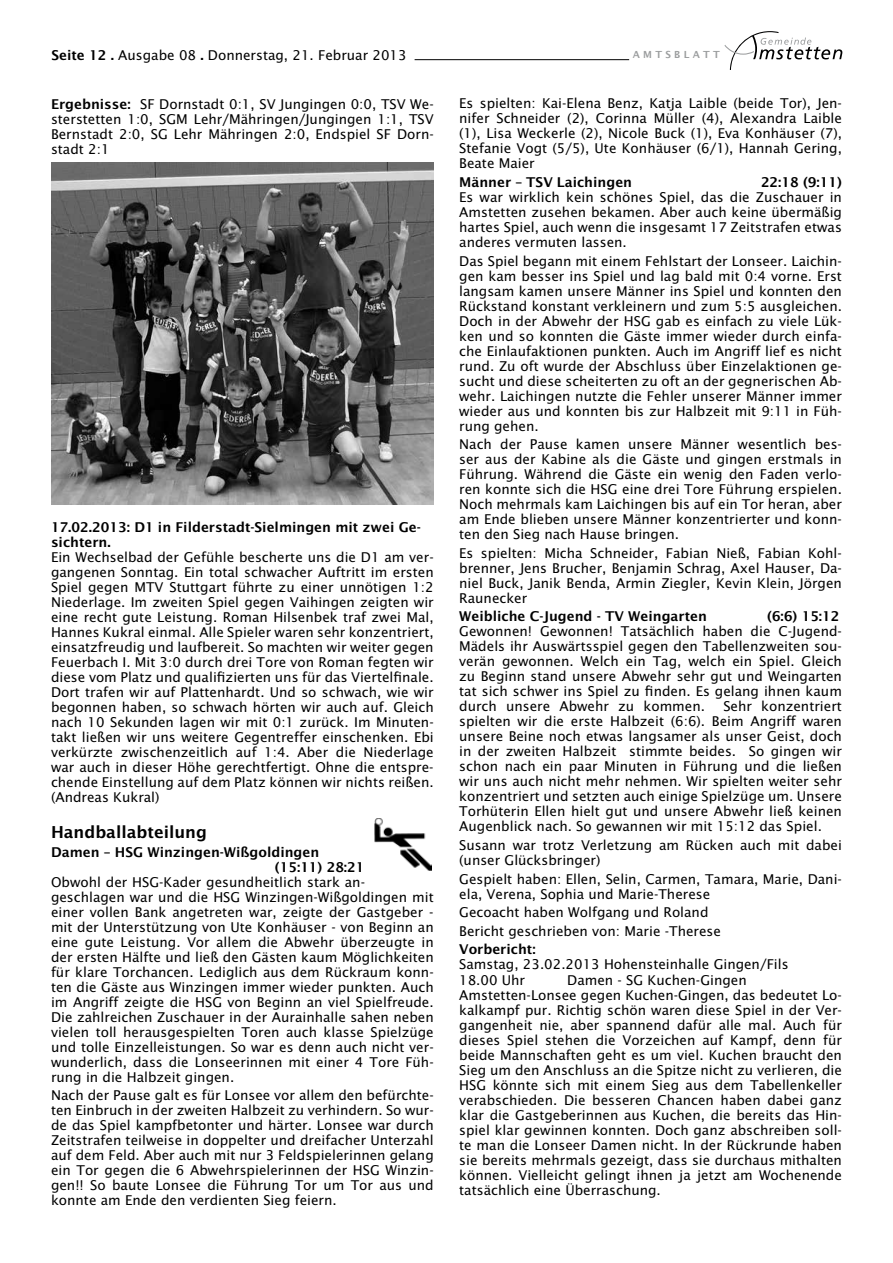
<style>
.page{position:relative;width:893px;height:1263px;background:#fff}
.page>*{position:absolute;margin:0;border:0;box-sizing:border-box;transform-origin:0 0}
.t1{font:16.5px "Lucida Sans Demibold Roman";color:#000}
.t2{font:13.5px/15px "Lucida Sans";color:#000;text-align:justify}
.t3{font:13.5px/15px "Lucida Sans Demibold Roman";color:#000}
.t4{font:9.75px "Lucida Sans Demibold Roman";letter-spacing:.34em;color:#9c9e9f}
.s1{font-family:"Lucida Sans Demibold Roman"}
</style>
<div class="page">
<svg style="left:724px;top:31px;width:118px;height:39px"></svg>
<hr style="left:415px;top:59px;width:214px;height:1px;background:#000">
<img style="left:51px;top:162px;width:383px;height:343px">
<img style="left:374px;top:818px;width:57px;height:53px">
<p class="t2" style="left:51px;top:48px;width:357px"><span class="s1">Seite 12 .</span> Ausgabe 08 <span class="s1">.</span> Donnerstag, 21. Februar 2013</p>
<p class="t4" style="left:633px;top:48px;width:89px">AMTSBLATT</p>
<p class="t2" style="left:51px;top:96px;width:384px"><span class="s1">Ergebnisse:</span> SF Dornstadt 0:1, SV Jungingen 0:0, TSV We&shy;sterstetten 1:0, SGM Lehr/Mähringen/Jungingen 1:1, TSV Bernstadt 2:0, SG Lehr Mähringen 2:0, Endspiel SF Dorn&shy;stadt 2:1</p>
<p class="t2" style="left:459px;top:96px;width:384px">Es spielten: Kai-Elena Benz, Katja Laible (beide Tor), Jen&shy;nifer Schneider (2), Corinna Müller (4), Alexandra Laible (1), Lisa Weckerle (2), Nicole Buck (1), Eva Konhäuser (7), Stefanie Vogt (5/5), Ute Konhäuser (6/1), Hannah Gering, Beate Maier</p>
<p class="t3" style="left:459px;top:175px;width:174px">Männer – TSV Laichingen</p>
<p class="t3" style="left:761px;top:175px;width:82px">22:18 (9:11)</p>
<p class="t2" style="left:459px;top:190px;width:384px">Es war wirklich kein schönes Spiel, das die Zuschauer in Amstetten zusehen bekamen. Aber auch keine übermäßig hartes Spiel, auch wenn die insgesamt 17 Zeitstrafen etwas anderes vermuten lassen.</p>
<p class="t2" style="left:459px;top:253px;width:384px">Das Spiel begann mit einem Fehlstart der Lonseer. Laichin&shy;gen kam besser ins Spiel und lag bald mit 0:4 vorne. Erst langsam kamen unsere Männer ins Spiel und konnten den Rückstand konstant verkleinern und zum 5:5 ausgleichen.<br>Doch in der Abwehr der HSG gab es einfach zu viele Lüc&shy;ken und so konnten die Gäste immer wieder durch einfa&shy;che Einlaufaktionen punkten. Auch im Angriff lief es nicht rund. Zu oft wurde der Abschluss über Einzelaktionen ge&shy;sucht und diese scheiterten zu oft an der gegnerischen Ab&shy;wehr. Laichingen nutzte die Fehler unserer Männer immer wieder aus und konnten bis zur Halbzeit mit 9:11 in Füh&shy;rung gehen.</p>
<p class="t2" style="left:459px;top:437px;width:384px">Nach der Pause kamen unsere Männer wesentlich bes&shy;ser aus der Kabine als die Gäste und gingen erstmals in Führung. Während die Gäste ein wenig den Faden verlo&shy;ren konnte sich die HSG eine drei Tore Führung erspielen.<br>Noch mehrmals kam Laichingen bis auf ein Tor heran, aber am Ende blieben unsere Männer konzentrierter und konn&shy;ten den Sieg nach Hause bringen.</p>
<p class="t2" style="left:459px;top:545px;width:384px">Es spielten: Micha Schneider, Fabian Nieß, Fabian Kohl&shy;brenner, Jens Brucher, Benjamin Schrag, Axel Hauser, Da&shy;niel Buck, Janik Benda, Armin Ziegler, Kevin Klein, Jörgen Raunecker</p>
<p class="t3" style="left:459px;top:609px;width:249px">Weibliche C-Jugend - TV Weingarten</p>
<p class="t3" style="left:767px;top:609px;width:74px">(6:6) 15:12</p>
<p class="t2" style="left:459px;top:624px;width:384px">Gewonnen! Gewonnen! Tatsächlich haben die C-Jugend-Mädels ihr Auswärtsspiel gegen den Tabellenzweiten sou&shy;verän gewonnen. Welch ein Tag, welch ein Spiel. Gleich zu Beginn stand unsere Abwehr sehr gut und Weingarten tat sich schwer ins Spiel zu finden. Es gelang ihnen kaum durch unsere Abwehr zu kommen.</p>
<p class="t3" style="left:51px;top:520px;width:371px">17.02.2013: D1 in Filderstadt-Sielmingen mit zwei Ge&shy;sichtern.</p>
<p class="t2" style="left:51px;top:550px;width:384px">Ein Wechselbad der Gefühle bescherte uns die D1 am ver&shy;gangenen Sonntag. Ein total schwacher Auftritt im ersten Spiel gegen MTV Stuttgart führte zu einer unnötigen 1:2<br>Niederlage. Im zweiten Spiel gegen Vaihingen zeigten wir eine recht gute Leistung. Roman Hilsenbek traf zwei Mal, Hannes Kukral einmal. Alle Spieler waren sehr konzentriert, einsatzfreudig und laufbereit. So machten wir weiter gegen Feuerbach I. Mit 3:0 durch drei Tore von Roman fegten wir diese vom Platz und qualifizierten uns für das Viertelfinale.<br>Dort trafen wir auf Plattenhardt. Und so schwach, wie wir begonnen haben, so schwach hörten wir auch auf. Gleich nach 10 Sekunden lagen wir mit 0:1 zurück. Im Minuten&shy;takt ließen wir uns weitere Gegentreffer einschenken. Ebi verkürzte zwischenzeitlich auf 1:4. Aber die Niederlage war auch in dieser Höhe gerechtfertigt. Ohne die entspre&shy;chende Einstellung auf dem Platz können wir nichts reißen. (Andreas Kukral)</p>
<p class="t1" style="left:51px;top:823px;width:158px">Handballabteilung</p>
<p class="t3" style="left:275px;top:844px;width:91px;text-indent:-224px">Damen – HSG Winzingen-Wißgoldingen (15:11) 28:21</p>
<p class="t2" style="left:51px;top:874px;width:384px;text-align:left">Obwohl der HSG-Kader gesundheitlich stark an&shy;geschlagen war und die HSG Winzingen-Wißgoldingen mit einer vollen Bank angetreten war, zeigte der Gastgeber - mit der Unterstützung von Ute Konhäuser - von Beginn an eine gute Leistung. Vor allem die Abwehr überzeugte in der ersten Hälfte und ließ den Gästen kaum Möglichkeiten für klare Torchancen. Lediglich aus dem Rückraum konn&shy;ten die Gäste aus Winzingen immer wieder punkten. Auch im Angriff zeigte die HSG von Beginn an viel Spielfreude.<br>Die zahlreichen Zuschauer in der Aurainhalle sahen neben vielen toll herausgespielten Toren auch klasse Spielzüge und tolle Einzelleistungen. So war es denn auch nicht ver&shy;wunderlich, dass die Lonseerinnen mit einer 4 Tore Füh&shy;rung in die Halbzeit gingen.</p>
<p class="t2" style="left:51px;top:1088px;width:384px">Nach der Pause galt es für Lonsee vor allem den befürchte&shy;ten Einbruch in der zweiten Halbzeit zu verhindern. So wur&shy;de das Spiel kampfbetonter und härter. Lonsee war durch Zeitstrafen teilweise in doppelter und dreifacher Unterzahl auf dem Feld. Aber auch mit nur 3 Feldspielerinnen gelang ein Tor gegen die 6 Abwehrspielerinnen der HSG Winzin&shy;gen!! So baute Lonsee die Führung Tor um Tor aus und konnte am Ende den verdienten Sieg feiern.</p>
<p class="t2" style="left:459px;top:699px;width:384px;text-indent:264px">Sehr konzentriert spielten wir die erste Halbzeit (6:6). Beim Angriff waren unsere Beine noch etwas langsamer als unser Geist, doch in der zweiten Halbzeit stimmte beides. So gingen wir schon nach ein paar Minuten in Führung und die ließen wir uns auch nicht mehr nehmen. Wir spielten weiter sehr konzentriert und setzten auch einige Spielzüge um. Unsere Torhüterin Ellen hielt gut und unsere Abwehr ließ keinen Augenblick nach. So gewannen wir mit 15:12 das Spiel.</p>
<p class="t2" style="left:459px;top:838px;width:384px">Susann war trotz Verletzung am Rücken auch mit dabei (unser Glücksbringer)</p>
<p class="t2" style="left:459px;top:871px;width:384px">Gespielt haben: Ellen, Selin, Carmen, Tamara, Marie, Dani&shy;ela, Verena, Sophia und Marie-Therese</p>
<p class="t2" style="left:459px;top:903px;width:263px;line-height:18.6px">Gecoacht haben Wolfgang und Roland<br>Bericht geschrieben von: Marie -Therese</p>
<p class="t3" style="left:459px;top:942px;width:78px">Vorbericht:</p>
<p class="t2" style="left:459px;top:957px;width:331px">Samstag, 23.02.2013 Hohensteinhalle Gingen/Fils<br>18.00 Uhr</p>
<p class="t2" style="left:459px;top:972px;width:384px;text-align:left;text-indent:108px">Damen - SG Kuchen-Gingen Amstetten-Lonsee gegen Kuchen-Gingen, das bedeutet Lo&shy;kalkampf pur. Richtig schön waren diese Spiel in der Ver&shy;gangenheit nie, aber spannend dafür alle mal. Auch für dieses Spiel stehen die Vorzeichen auf Kampf, denn für beide Mannschaften geht es um viel. Kuchen braucht den Sieg um den Anschluss an die Spitze nicht zu verlieren, die HSG könnte sich mit einem Sieg aus dem Tabellenkeller verabschieden. Die besseren Chancen haben dabei ganz klar die Gastgeberinnen aus Kuchen, die bereits das Hin&shy;spiel klar gewinnen konnten. Doch ganz abschreiben soll&shy;te man die Lonseer Damen nicht. In der Rückrunde haben sie bereits mehrmals gezeigt, dass sie durchaus mithalten können. Vielleicht gelingt ihnen ja jetzt am Wochenende tatsächlich eine Überraschung.</p>
</div>
